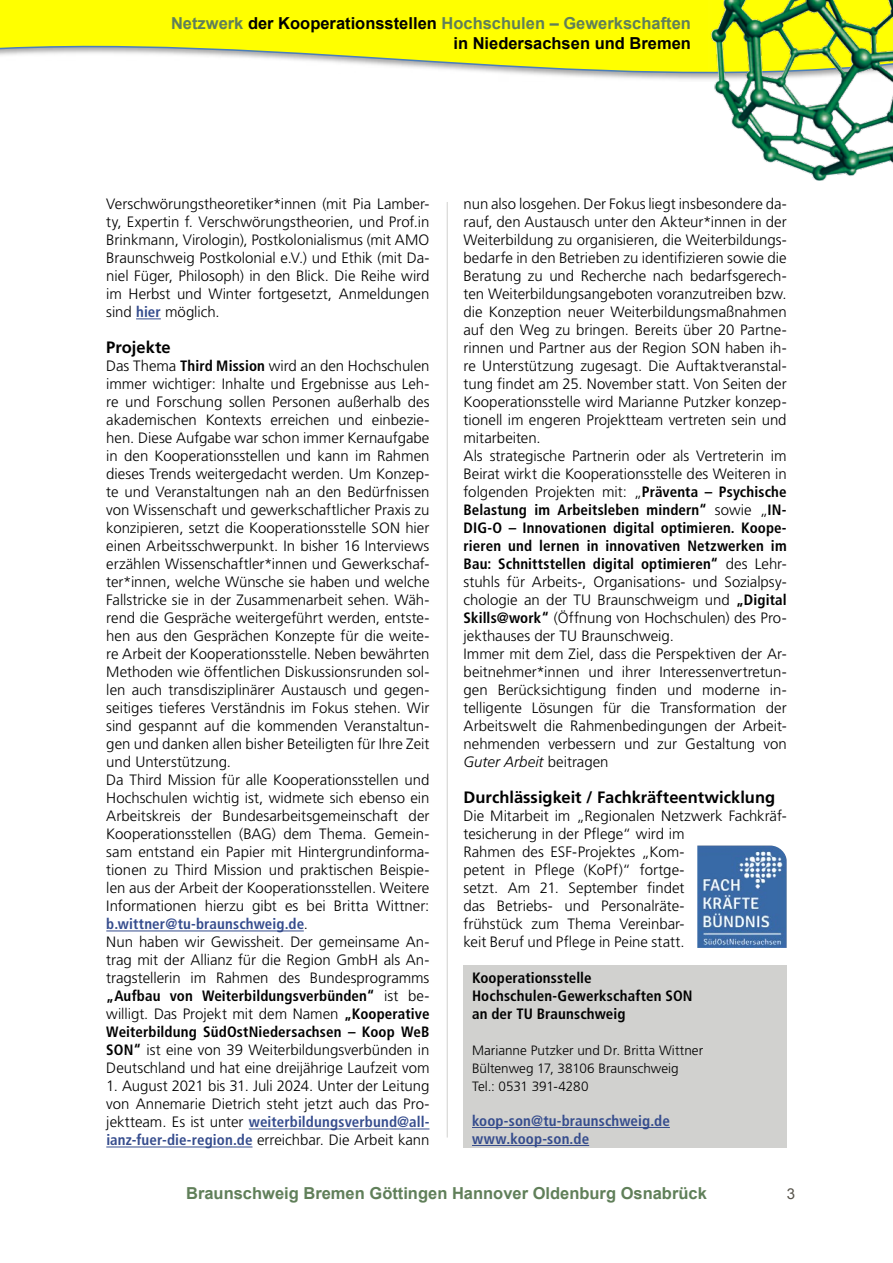
<style>
.page{position:relative;width:893px;height:1263px;background:#fff}
.page>*{position:absolute;margin:0;border:0;box-sizing:border-box;transform-origin:0 0}
.t1{font:700 16.5px/19.8px "Arial";color:#000;text-align:right}
.t2{font:700 16.5px "Arial";color:#607f59}
.t3{font:700 16.5px "Frutiger";color:#000}
.t4{font:300 15px/18px "Frutiger";color:#000}
.t5{font:700 condensed 15px/18px "Frutiger";letter-spacing:.01em;color:#000}
.t6{font:700 condensed 15px/18px "Frutiger";letter-spacing:.01em;color:#354c8d}
.t7{font:15px "Arial";color:#57544b}
.t8{font:300 13.5px/18px "Frutiger";color:#000}
.s1{color:#607f59}
.s2{font-weight:700;font-stretch:condensed;color:#354c8d}
.s3{font-weight:700;font-stretch:condensed}
.s4{font-style:italic}
</style>
<div class="page">
<hr style="left:447px;top:202px;width:1px;height:935px;background:#d1d1cf">
<svg style="left:0;top:0;width:709px;height:80px;fill:#ff0"></svg>
<img style="left:709px;top:0;width:184px;height:181px">
<svg style="left:136px;top:318px;width:25px;height:1px"></svg>
<hr style="left:106px;top:930px;width:198px;height:1px;background:#354c8d">
<hr style="left:249px;top:1128px;width:180px;height:1px;background:#354c8d">
<hr style="left:106px;top:1146px;width:146px;height:1px;background:#354c8d">
<div style="left:463px;top:965px;width:324px;height:183px;background:#d1d1cf"></div>
<hr style="left:472px;top:1127px;width:198px;height:1px;background:#354c8d">
<hr style="left:472px;top:1145px;width:117px;height:1px;background:#354c8d">
<img style="left:697px;top:845px;width:90px;height:103px">
<p class="t1" style="left:171px;top:14px;width:521px"><span class="s1">Netzwerk</span> der Kooperationsstellen <span class="s1">Hochschulen – Gewerkschaften </span>in Niedersachsen und Bremen</p>
<p class="t4" style="left:106px;top:195px;width:325px;text-align:justify">Verschwörungstheoretiker*innen (mit Pia Lamber&shy;ty, Expertin f. Verschwörungstheorien, und Prof.in Brinkmann, Virologin), Postkolonialismus (mit AMO Braunschweig Postkolonial e.V.) und Ethik (mit Da&shy;niel Füger, Philosoph) in den Blick. Die Reihe wird im Herbst und Winter fortgesetzt, Anmeldungen sind <span class="s2">hier</span> möglich.</p>
<p class="t3" style="left:106px;top:338px;width:66px">Projekte</p>
<p class="t4" style="left:106px;top:357px;width:325px">Das Thema <span class="s3">Third Mission</span> wird an den Hochschulen immer wichtiger: Inhalte und Ergebnisse aus Leh&shy;re und Forschung sollen Personen außerhalb des akademischen Kontexts erreichen und einbezie&shy;hen. Diese Aufgabe war schon immer Kernaufgabe in den Kooperationsstellen und kann im Rahmen dieses Trends weitergedacht werden. Um Konzep&shy;te und Veranstaltungen nah an den Bedürfnissen von Wissenschaft und gewerkschaftlicher Praxis zu konzipieren, setzt die Kooperationsstelle SON hier einen Arbeitsschwerpunkt. In bisher 16 Interviews erzählen Wissenschaftler*innen und Gewerkschaf&shy;ter*innen, welche Wünsche sie haben und welche Fallstricke sie in der Zusammenarbeit sehen. Wäh&shy;rend die Gespräche weitergeführt werden, entste&shy;hen aus den Gesprächen Konzepte für die weite&shy;re Arbeit der Kooperationsstelle. Neben bewährten Methoden wie öffentlichen Diskussionsrunden sol&shy;len auch transdisziplinärer Austausch und gegen&shy;seitiges tieferes Verständnis im Fokus stehen. Wir sind gespannt auf die kommenden Veranstaltun&shy;gen und danken allen bisher Beteiligten für Ihre Zeit und Unterstützung.<br>Da Third Mission für alle Kooperationsstellen und Hochschulen wichtig ist, widmete sich ebenso ein Arbeitskreis der Bundesarbeitsgemeinschaft der Kooperationsstellen (BAG) dem Thema. Gemein&shy;sam entstand ein Papier mit Hintergrundinforma&shy;tionen zu Third Mission und praktischen Beispie&shy;len aus der Arbeit der Kooperationsstellen. Weitere Informationen hierzu gibt es bei Britta Wittner: <span class="s2">b.wittner@tu-braunschweig.de</span>.<br>Nun haben wir Gewissheit. Der gemeinsame An&shy;trag mit der Allianz für die Region GmbH als An&shy;tragstellerin im Rahmen des Bundesprogramms <span class="s3">„Aufbau von Weiterbildungsverbünden“</span> ist be&shy;willigt. Das Projekt mit dem Namen <span class="s3">„Kooperative Weiterbildung SüdOstNiedersachsen – Koop WeB SON“</span> ist eine von 39 Weiterbildungsverbünden in Deutschland und hat eine dreijährige Laufzeit vom</p>
<p class="t4" style="left:106px;top:1077px;width:325px;text-align:justify">1. August 2021 bis 31. Juli 2024. Unter der Leitung von Annemarie Dietrich steht jetzt auch das Pro&shy;jektteam. Es ist unter <span class="s2">weiterbildungsverbund@all&shy;ianz-fuer-die-region.de</span> erreichbar. Die Arbeit kann</p>
<p class="t4" style="left:463px;top:195px;width:325px">nun also losgehen. Der Fokus liegt insbesondere da&shy;rauf, den Austausch unter den Akteur*innen in der Weiterbildung zu organisieren, die Weiterbildungs&shy;bedarfe in den Betrieben zu identifizieren sowie die Beratung zu und Recherche nach bedarfsgerech&shy;ten Weiterbildungsangeboten voranzutreiben bzw. die Konzeption neuer Weiterbildungsmaßnahmen auf den Weg zu bringen. Bereits über 20 Partne&shy;rinnen und Partner aus der Region SON haben ih&shy;re Unterstützung zugesagt. Die Auftaktveranstal&shy;tung findet am 25. November statt. Von Seiten der Kooperationsstelle wird Marianne Putzker konzep&shy;tionell im engeren Projektteam vertreten sein und mitarbeiten.<br>Als strategische Partnerin oder als Vertreterin im Beirat wirkt die Kooperationsstelle des Weiteren in folgenden Projekten mit: „<span class="s3">Präventa – Psychische Belastung im Arbeitsleben mindern“</span> sowie „<span class="s3">IN-DIG-O – Innovationen digital optimieren. Koope&shy;rieren und lernen in innovativen Netzwerken im Bau: Schnittstellen digital optimieren“</span> des Lehr&shy;stuhls für Arbeits-, Organisations- und Sozialpsy&shy;chologie an der TU Braunschweigm und <span class="s3">„Digital Skills@work“</span> (Öffnung von Hochschulen) des Pro&shy;jekthauses der TU Braunschweig.<br>Immer mit dem Ziel, dass die Perspektiven der Ar&shy;beitnehmer*innen und ihrer Interessenvertretun&shy;gen Berücksichtigung finden und moderne in&shy;telligente Lösungen für die Transformation der Arbeitswelt die Rahmenbedingungen der Arbeit&shy;nehmenden verbessern und zur Gestaltung von <span class="s4">Guter Arbeit</span> beitragen</p>
<p class="t3" style="left:463px;top:788px;width:313px">Durchlässigkeit / Fachkräfteentwicklung</p>
<p class="t4" style="left:463px;top:807px;width:325px">Die Mitarbeit im „Regionalen Netzwerk Fachkräf&shy;tesicherung in der Pflege“ wird im<br>Rahmen des ESF-Projektes „Kom-<br>petent in Pflege (KoPf)“ fortge-<br>setzt. Am 21. September findet<br>das Betriebs- und Personalräte-<br>frühstück zum Thema Vereinbar-<br>keit Beruf und Pflege in Peine statt.</p>
<p class="t5" style="left:472px;top:969px;width:222px">Kooperationsstelle<br>Hochschulen-Gewerkschaften SON an der TU Braunschweig</p>
<p class="t8" style="left:472px;top:1042px;width:233px">Marianne Putzker und Dr. Britta Wittner<br>Bültenweg 17, 38106 Braunschweig<br>Tel.: 0531 391-4280</p>
<p class="t6" style="left:472px;top:1112px;width:199px">koop-son@tu-braunschweig.de www.koop-son.de</p>
<p class="t2" style="left:186px;top:1183px;width:522px">Braunschweig Bremen Göttingen Hannover Oldenburg Osnabrück</p>
<p class="t7" style="left:787px;top:1184px;width:10px">3</p>
</div>
